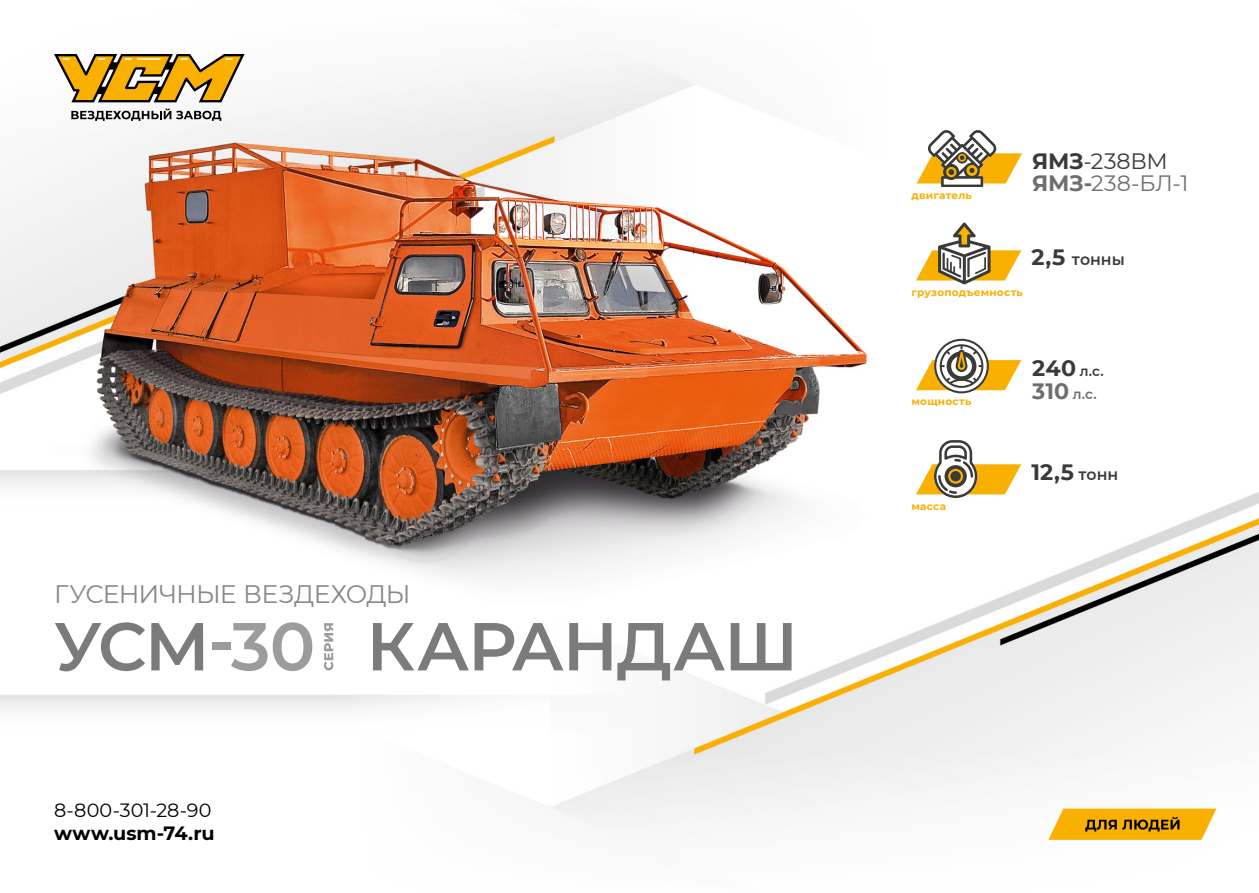
<style>
.page{position:relative;width:1259px;height:893px;background:#fff}
.page>*{position:absolute;margin:0;border:0;box-sizing:border-box;transform-origin:0 0}
.t1{font:600 67.65px "Montserrat";letter-spacing:-.02em;color:#7a7b7a}
.t2{font:25.35px "Montserrat";letter-spacing:-.03em;color:#868786}
.t3{font:22.2px/22.5px "Montserrat";color:#6e6e6e}
.t4{font:700 22.2px "Montserrat";color:#3a3a39}
.t5{font:19.2px "Montserrat";letter-spacing:.005em;color:#000}
.t6{font:700 19.2px "Montserrat";color:#000}
.t7{font:600 15.75px "Montserrat";color:#3a3a39}
.t8{font:600 13.5px/22.5px "Montserrat";color:#3a3a39}
.t9{font:700 10.5px "Montserrat";letter-spacing:.02em;color:#f9b000}
.s1{color:#9c9c9d}
.s2{font-weight:700;color:#3a3a39}
.s3{color:#3a3a39}
.s4{font-weight:700}
.s5{font-weight:700;font-size:22.2px}
.s6{font-weight:700;font-size:22.2px;color:#6e6e6e}
.s7{color:#6e6e6e}
.s8{font-weight:600;font-size:15.75px}
</style>
<div class="page">
<img style="left:0;top:54px;width:1259px;height:777px">
<svg style="left:916px;top:129px;width:106px;height:58px"></svg>
<div style="left:946px;top:167px;width:10px;height:10px;border:2px solid #f9b002;border-radius:50%"></div>
<div style="left:966px;top:165px;width:11px;height:11px;border:3px solid #f9b002;border-radius:50%"></div>
<div style="left:958px;top:154px;width:8px;height:8px;border:2px solid #f9b002;border-radius:50%"></div>
<svg style="left:1048px;top:809px;width:168px;height:31px;background:#e2a617"></svg>
<svg style="left:71px;top:109px;width:150px;height:12px"></svg>
<svg style="left:54px;top:54px;width:190px;height:48px"></svg>
<svg style="left:324px;top:623px;width:9px;height:47px"></svg>
<svg style="left:916px;top:339px;width:105px;height:54px"></svg>
<svg style="left:916px;top:440px;width:105px;height:58px"></svg>
<svg style="left:944px;top:465px;width:22px;height:22px"></svg>
<div style="left:949px;top:470px;width:13px;height:13px;background:#3a3a39;border-radius:50%"></div>
<div style="left:948px;top:469px;width:15px;height:15px;border:2px solid #f9b000;border-radius:50%"></div>
<svg style="left:916px;top:223px;width:105px;height:61px"></svg>
<h2 class="t2" style="left:54px;top:576px;width:358px">ГУСЕНИЧНЫЕ ВЕЗДЕХОДЫ</h2>
<h1 class="t1" style="left:54px;top:598px;width:263px">УСМ<span class="s1">-30</span></h1>
<h1 class="t1" style="left:366px;top:598px;width:433px">КАРАНДАШ</h1>
<h3 class="t5" style="left:54px;top:797px;width:159px">8-800-301-28-90</h3>
<h3 class="t6" style="left:54px;top:819px;width:162px">www.usm-74.ru</h3>
<p class="t9" style="left:911px;top:188px;width:62px">двигатель</p>
<h3 class="t3" style="left:1032px;top:149px;width:158px"><span class="s2">ЯМЗ</span><span class="s3">-238ВМ<br></span><span class="s4">ЯМЗ-</span>238-БЛ-1</h3>
<p class="t9" style="left:911px;top:284px;width:113px">грузоподъемность</p>
<h3 class="t7" style="left:1031px;top:248px;width:95px"><span class="s5">2,5</span> тонны</h3>
<p class="t9" style="left:911px;top:394px;width:61px">мощность</p>
<p class="t9" style="left:911px;top:498px;width:36px">масса</p>
<p class="t8" style="left:1032px;top:359px;width:73px"><span class="s5">240</span> л.с.<br><span class="s6">310</span> <span class="s7">л.с.</span></p>
<h3 class="t4" style="left:1031px;top:456px;width:88px">12,5 <span class="s8">тонн</span></h3>
</div>
